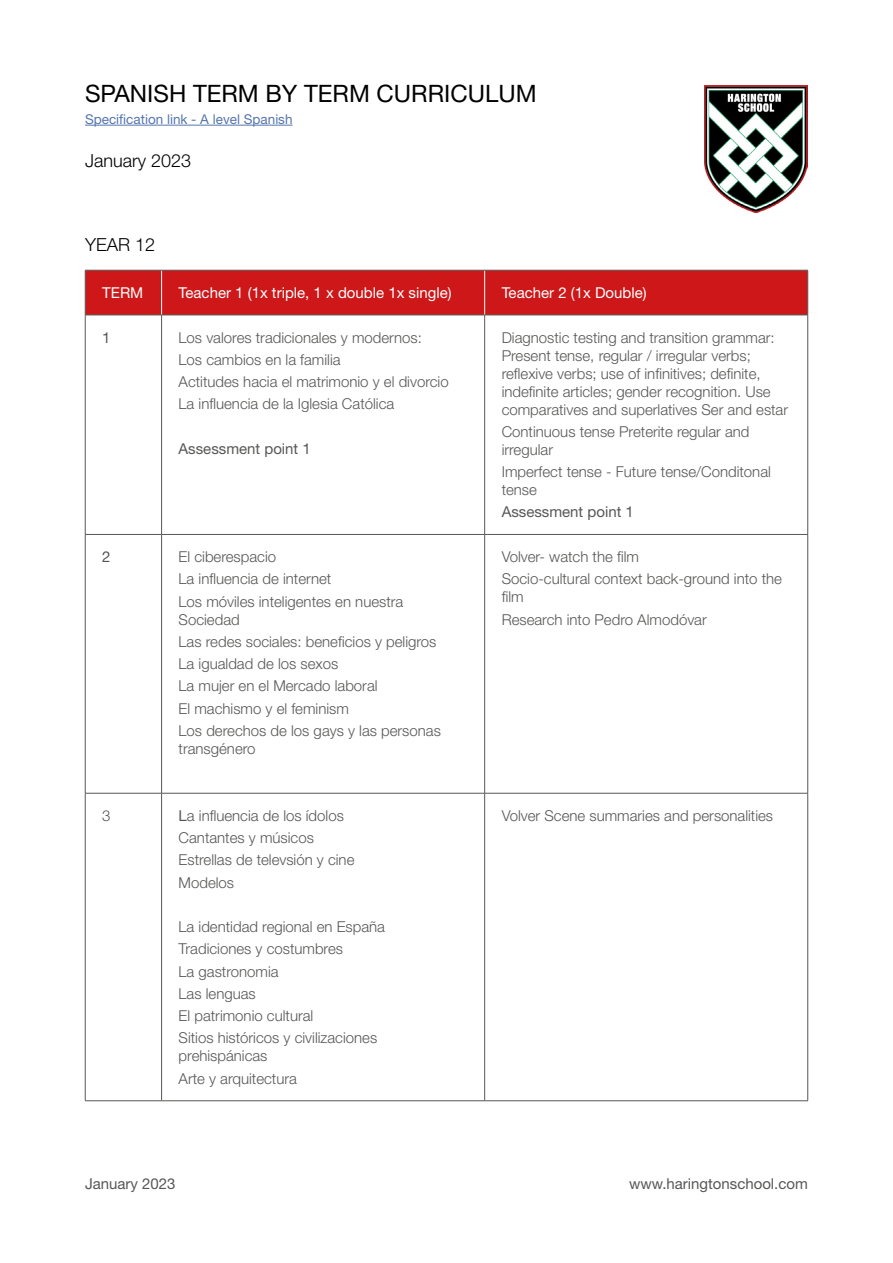
<style>
.page{position:relative;width:893px;height:1263px;background:#fff}
.page>*{position:absolute;margin:0;border:0;box-sizing:border-box;transform-origin:0 0}
.t1{font:24px "Helvetica Neue LT Std";color:#000}
.t2{font:300 18px "Helvetica Neue LT Std";color:#000}
.t3{font:300 15px/22.2px "Helvetica Neue LT Std";color:#575756}
.t4{font:15px "Helvetica Neue LT Std";color:#575756}
.t5{font:15px "Helvetica Neue LT Std";color:#fff}
.t6{font:13.5px "Helvetica Neue LT Std";color:#5576af}
.s1{font-weight:400}
</style>
<div class="page">
<img style="left:705px;top:85px;width:103px;height:127px">
<div style="left:86px;top:271px;width:721px;height:44px;background:#cd1719"></div>
<hr style="left:161px;top:270px;width:1px;height:45px;background:#fff">
<hr style="left:484px;top:270px;width:1px;height:45px;background:#fff">
<hr style="left:85px;top:270px;width:77px;height:1px;background:#575756">
<hr style="left:85px;top:270px;width:1px;height:45px;background:#575756">
<hr style="left:162px;top:270px;width:323px;height:1px;background:#575756">
<hr style="left:485px;top:270px;width:323px;height:1px;background:#575756">
<hr style="left:807px;top:270px;width:1px;height:45px;background:#575756">
<hr style="left:85px;top:535px;width:1px;height:258px;background:#575756">
<hr style="left:161px;top:535px;width:1px;height:258px;background:#575756">
<hr style="left:484px;top:535px;width:1px;height:258px;background:#575756">
<hr style="left:807px;top:535px;width:1px;height:258px;background:#575756">
<hr style="left:85px;top:793px;width:77px;height:1px;background:#575756">
<hr style="left:85px;top:793px;width:1px;height:307px;background:#575756">
<hr style="left:162px;top:793px;width:323px;height:1px;background:#575756">
<hr style="left:161px;top:793px;width:1px;height:307px;background:#575756">
<hr style="left:485px;top:793px;width:323px;height:1px;background:#575756">
<hr style="left:484px;top:793px;width:1px;height:307px;background:#575756">
<hr style="left:807px;top:793px;width:1px;height:307px;background:#575756">
<hr style="left:85px;top:1100px;width:77px;height:1px;background:#575756">
<hr style="left:162px;top:1100px;width:323px;height:1px;background:#575756">
<hr style="left:485px;top:1100px;width:323px;height:1px;background:#575756">
<hr style="left:85px;top:315px;width:77px;height:1px;background:#575756">
<hr style="left:85px;top:315px;width:1px;height:219px;background:#575756">
<hr style="left:162px;top:315px;width:323px;height:1px;background:#575756">
<hr style="left:161px;top:315px;width:1px;height:219px;background:#575756">
<hr style="left:485px;top:315px;width:323px;height:1px;background:#575756">
<hr style="left:484px;top:315px;width:1px;height:219px;background:#575756">
<hr style="left:807px;top:315px;width:1px;height:219px;background:#575756">
<hr style="left:85px;top:534px;width:77px;height:1px;background:#575756">
<hr style="left:162px;top:534px;width:323px;height:1px;background:#575756">
<hr style="left:485px;top:534px;width:323px;height:1px;background:#575756">
<hr style="left:85px;top:125px;width:208px;height:1px;background:#5576af">
<h1 class="t1" style="left:85px;top:79px;width:453px">SPANISH TERM BY TERM CURRICULUM</h1>
<p class="t6" style="left:85px;top:111px;width:209px">Specification link - A level Spanish</p>
<p class="t2" style="left:85px;top:150px;width:108px">January 2023</p>
<p class="t2" style="left:85px;top:234px;width:72px">YEAR 12</p>
<p class="t5" style="left:102px;top:284px;width:43px">TERM</p>
<p class="t5" style="left:179px;top:284px;width:275px">Teacher 1 (1x triple, 1 x double 1x single)</p>
<p class="t5" style="left:502px;top:284px;width:147px">Teacher 2 (1x Double)</p>
<p class="t4" style="left:102px;top:328px;width:10px">1</p>
<p class="t3" style="left:179px;top:326px;width:272px">Los valores tradicionales y modernos:<br>Los cambios en la familia<br>Actitudes hacia el matrimonio y el divorcio La influencia de la Iglesia Católica</p>
<p class="t4" style="left:179px;top:440px;width:134px">Assessment point 1</p>
<p class="t3" style="left:502px;top:328px;width:288px;line-height:18px">Diagnostic testing and transition grammar:<br>Present tense, regular / irregular verbs; reflexive verbs; use of infinitives; definite, indefinite articles; gender recognition. Use comparatives and superlatives Ser and estar</p>
<p class="t3" style="left:502px;top:422px;width:249px;line-height:18px">Continuous tense Preterite regular and irregular</p>
<p class="t3" style="left:502px;top:462px;width:271px;line-height:18px">Imperfect tense - Future tense/Conditonal tense</p>
<p class="t4" style="left:502px;top:503px;width:134px">Assessment point 1</p>
<p class="t4" style="left:102px;top:548px;width:10px">2</p>
<p class="t3" style="left:179px;top:545px;width:226px">El ciberespacio<br>La influencia de internet<br>Los móviles inteligentes en nuestra</p>
<p class="t3" style="left:179px;top:608px;width:264px">Sociedad<br>Las redes sociales: beneficios y peligros<br>La igualdad de los sexos<br>La mujer en el Mercado laboral<br>El machismo y el feminism<br>Los derechos de los gays y las personas</p>
<p class="t3" style="left:179px;top:737px;width:78px">transgénero</p>
<p class="t3" style="left:102px;top:804px;width:10px">3</p>
<p class="t3" style="left:179px;top:804px;width:177px"><span class="s1">L</span>a influencia de los ídolos<br>Cantantes y músicos<br>Estrellas de televsión y cine<br>Modelos</p>
<p class="t3" style="left:179px;top:915px;width:208px">La identidad regional en España<br>Tradiciones y costumbres<br>La gastronomia<br>Las lenguas<br>El patrimonio cultural<br>Sitios históricos y civilizaciones</p>
<p class="t3" style="left:179px;top:1044px;width:120px">prehispánicas<br>Arte y arquitectura</p>
<p class="t3" style="left:502px;top:545px;width:282px">Volver- watch the film<br>Socio-cultural context back-ground into the</p>
<p class="t3" style="left:502px;top:586px;width:207px">film<br>Research into Pedro Almodóvar</p>
<p class="t3" style="left:502px;top:804px;width:273px">Volver Scene summaries and personalities</p>
<p class="t4" style="left:85px;top:1174px;width:92px">January 2023</p>
<p class="t4" style="left:629px;top:1174px;width:180px">www.haringtonschool.com</p>
</div>
